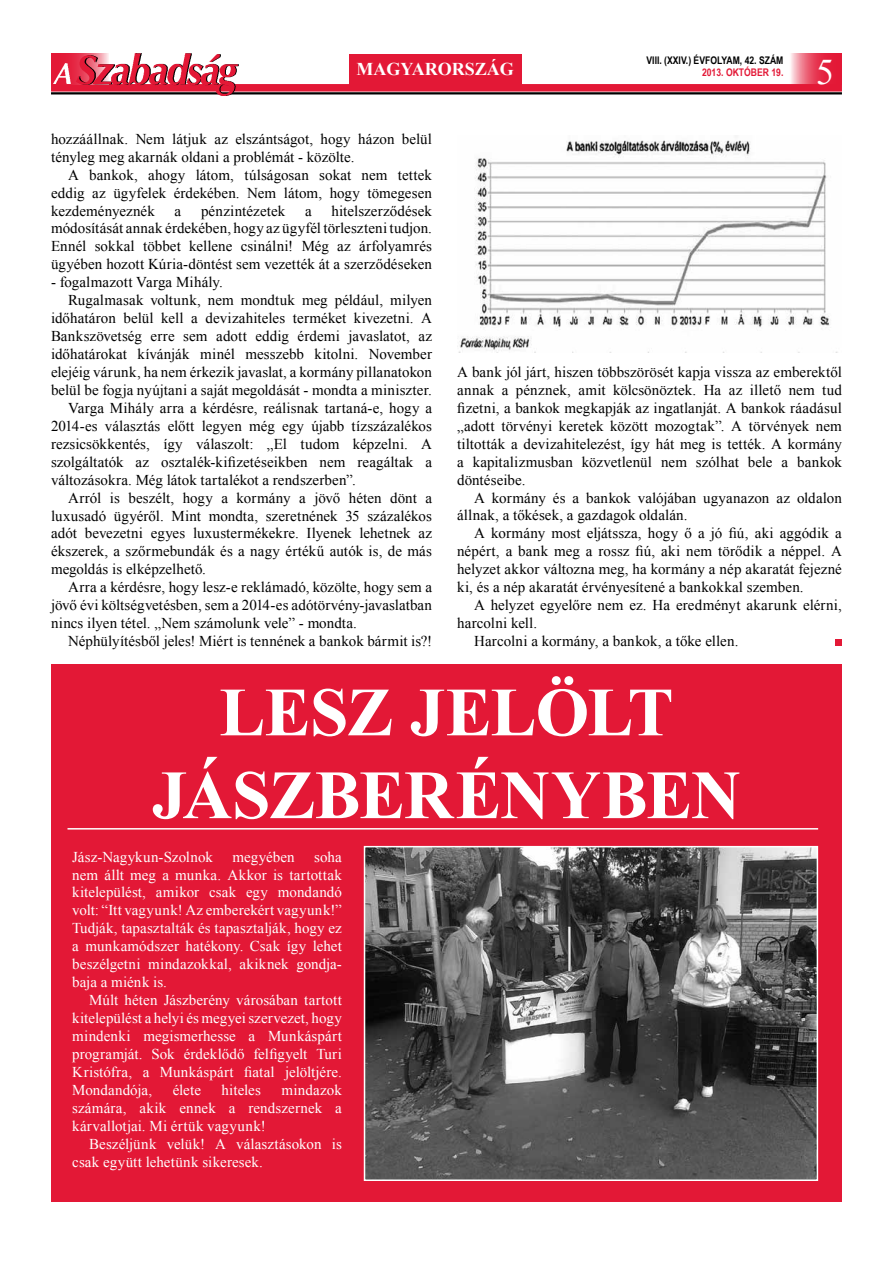
<style>
.page{position:relative;width:893px;height:1263px;background:#fff}
.page>*{position:absolute;margin:0;border:0;box-sizing:border-box;transform-origin:0 0}
.t1{font:700 69px/82.8px "Times New Roman";letter-spacing:-.015em;color:#fff;text-align:center}
.t2{font:36px "Times New Roman";color:#fff}
.t3{font:700 18px "Times New Roman";color:#fff}
.t4{font:15px/18px "Times New Roman";letter-spacing:.005em;color:#000;text-align:justify}
.t5{font:15px/18px "Times New Roman";letter-spacing:.005em;color:#fff;text-align:justify}
.t6{font:700 10.5px "Arial Narrow";color:#000}
.t7{font:700 10.5px "Arial Narrow";color:#e31836}
</style>
<div class="page">
<svg style="left:791px;top:54px;width:51px;height:30px;background:#e95067"></svg>
<hr style="left:51px;top:92px;width:791px;height:2px;background:#000">
<div style="left:51px;top:84px;width:791px;height:8px;background:#e31836"></div>
<div style="left:51px;top:54px;width:58px;height:30px;background:#e31836"></div>
<img style="left:53px;top:54px;width:184px;height:41px">
<img style="left:53px;top:64px;width:18px;height:19px">
<div style="left:349px;top:54px;width:173px;height:31px;background:#e31836"></div>
<div style="left:835px;top:639px;width:7px;height:7px;background:#e31836"></div>
<div style="left:51px;top:664px;width:791px;height:538px;background:#e31836"></div>
<img style="left:457px;top:140px;width:381px;height:213px">
<img style="left:367px;top:849px;width:448px;height:329px">
<div style="left:364px;top:846px;width:454px;height:335px;border:2px solid #fff"></div>
<hr style="left:68px;top:828px;width:750px;height:1px;background:#fff">
<p class="t6" style="left:647px;top:52px;width:138px">VIII. (XXIV.) ÉVFOLYAM, 42. SZÁM</p>
<p class="t3" style="left:356px;top:57px;width:158px">MAGYARORSZÁG</p>
<p class="t7" style="left:702px;top:65px;width:83px">2013. OKTÓBER 19.</p>
<h2 class="t2" style="left:816px;top:48px;width:19px">5</h2>
<p class="t4" style="left:51px;top:129px;width:382px">hozzáállnak. Nem látjuk az elszántságot, hogy házon belül tényleg meg akarnák oldani a problémát - közölte.</p>
<p class="t4" style="left:51px;top:165px;width:382px;text-indent:17px">A bankok, ahogy látom, túlságosan sokat nem tettek eddig az ügyfelek érdekében. Nem látom, hogy tömegesen kezdeményeznék</p>
<p class="t4" style="left:51px;top:201px;width:382px;text-indent:280px">hitelszerződések módosítását annak érdekében, hogy az ügyfél törleszteni tudjon.<br>Ennél sokkal többet kellene csinálni! Még az árfolyamrés ügyében hozott Kúria-döntést sem vezették át a szerződéseken</p>
<p class="t4" style="left:51px;top:273px;width:173px">- fogalmazott Varga Mihály.</p>
<p class="t4" style="left:68px;top:291px;width:365px">Rugalmasak voltunk, nem mondtuk meg például, milyen</p>
<p class="t4" style="left:51px;top:309px;width:382px">időhatáron belül kell a devizahiteles terméket kivezetni. A</p>
<p class="t4" style="left:51px;top:327px;width:382px">Bankszövetség erre sem adott eddig érdemi javaslatot, az</p>
<p class="t4" style="left:51px;top:345px;width:382px">időhatárokat kívánják minél messzebb kitolni. November</p>
<p class="t4" style="left:51px;top:363px;width:382px">elejéig várunk, ha nem érkezik javaslat, a kormány pillanatokon</p>
<p class="t4" style="left:51px;top:381px;width:382px">belül be fogja nyújtani a saját megoldását - mondta a miniszter.</p>
<p class="t4" style="left:68px;top:399px;width:365px">Varga Mihály arra a kérdésre, reálisnak tartaná-e, hogy a</p>
<p class="t4" style="left:51px;top:417px;width:382px">2014-es választás előtt legyen még egy újabb tízszázalékos</p>
<p class="t4" style="left:51px;top:434px;width:382px">rezsicsökkentés, így válaszolt: „El tudom képzelni. A</p>
<p class="t4" style="left:51px;top:452px;width:382px">szolgáltatók az osztalék-kifizetéseikben nem reagáltak a</p>
<p class="t4" style="left:51px;top:470px;width:306px">változásokra. Még látok tartalékot a rendszerben”.</p>
<p class="t4" style="left:68px;top:488px;width:365px">Arról is beszélt, hogy a kormány a jövő héten dönt a</p>
<p class="t4" style="left:51px;top:506px;width:382px">luxusadó ügyéről. Mint mondta, szeretnének 35 százalékos</p>
<p class="t4" style="left:51px;top:524px;width:382px">adót bevezetni egyes luxustermékekre. Ilyenek lehetnek az</p>
<p class="t4" style="left:51px;top:542px;width:382px">ékszerek, a szőrmebundák és a nagy értékű autók is, de más</p>
<p class="t4" style="left:51px;top:560px;width:156px">megoldás is elképzelhető.</p>
<p class="t4" style="left:68px;top:578px;width:365px">Arra a kérdésre, hogy lesz-e reklámadó, közölte, hogy sem a</p>
<p class="t4" style="left:51px;top:596px;width:382px">jövő évi költségvetésben, sem a 2014-es adótörvény-javaslatban</p>
<p class="t4" style="left:51px;top:614px;width:307px">nincs ilyen tétel. „Nem számolunk vele” - mondta.</p>
<p class="t4" style="left:68px;top:632px;width:365px">Néphülyítésből jeles! Miért is tennének a bankok bármit is?!</p>
<p class="t4" style="left:175px;top:201px;width:8px">a</p>
<p class="t4" style="left:201px;top:201px;width:86px">pénzintézetek</p>
<p class="t4" style="left:305px;top:201px;width:8px">a</p>
<p class="t4" style="left:457px;top:363px;width:386px">A bank jól járt, hiszen többszörösét kapja vissza az emberektől annak a pénznek, amit kölcsönöztek. Ha az illető nem tud fizetni, a bankok megkapják az ingatlanját. A bankok ráadásul „adott törvényi keretek között mozogtak”. A törvények nem tiltották a devizahitelezést, így hát meg is tették. A kormány a kapitalizmusban közvetlenül nem szólhat bele a bankok döntéseibe.</p>
<p class="t4" style="left:457px;top:488px;width:386px;text-indent:17px">A kormány és a bankok valójában ugyanazon az oldalon állnak, a tőkések, a gazdagok oldalán.</p>
<p class="t4" style="left:457px;top:524px;width:386px;text-indent:17px">A kormány most eljátssza, hogy ő a jó fiú, aki aggódik a népért, a bank meg a rossz fiú, aki nem törődik a néppel. A helyzet akkor változna meg, ha kormány a nép akaratát fejezné ki, és a nép akaratát érvényesítené a bankokkal szemben.</p>
<p class="t4" style="left:474px;top:596px;width:369px">A helyzet egyelőre nem ez. Ha eredményt akarunk elérni,</p>
<p class="t4" style="left:457px;top:614px;width:82px">harcolni kell.</p>
<p class="t4" style="left:474px;top:632px;width:266px">Harcolni a kormány, a bankok, a tőke ellen.</p>
<h1 class="t1" style="left:152px;top:669px;width:590px">LESZ JELÖLT<br>JÁSZBERÉNYBEN</h1>
<p class="t5" style="left:72px;top:847px;width:271px;text-indent:242px">soha nem állt meg a munka. Akkor is tartottak kitelepülést, amikor csak egy mondandó volt: “Itt vagyunk! Az emberekért vagyunk!” Tudják, tapasztalták és tapasztalják, hogy ez a munkamódszer hatékony. Csak így lehet beszélgetni mindazokkal, akiknek gondja&shy;baja a miénk is.</p>
<p class="t5" style="left:72px;top:991px;width:271px;text-indent:17px">Múlt héten Jászberény városában tartott kitelepülést a helyi és megyei szervezet, hogy mindenki megismerhesse a Munkáspárt programját. Sok érdeklődő felfigyelt Turi Kristófra, a Munkáspárt fiatal jelöltjére.<br>Mondandója,</p>
<p class="t5" style="left:72px;top:847px;width:142px">Jász-Nagykun-Szolnok</p>
<p class="t5" style="left:233px;top:847px;width:64px">megyében</p>
<p class="t5" style="left:72px;top:1080px;width:271px;text-indent:209px">mindazok számára, akik ennek a rendszernek a kárvallotjai. Mi értük vagyunk!</p>
<p class="t5" style="left:72px;top:1134px;width:271px;text-indent:17px">Beszéljünk velük! A választásokon is csak együtt lehetünk sikeresek.</p>
<p class="t5" style="left:173px;top:1080px;width:30px">élete</p>
<p class="t5" style="left:222px;top:1080px;width:41px">hiteles</p>
</div>
